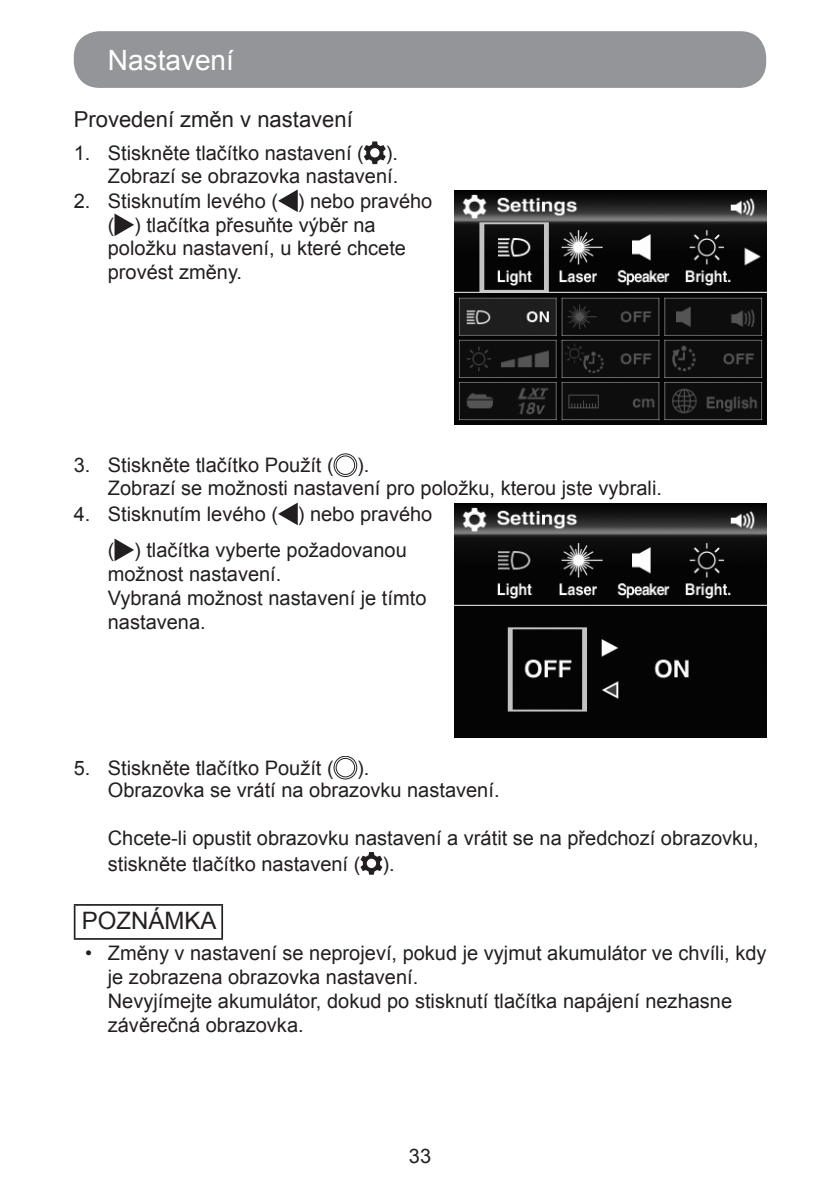
<style>
.page{position:relative;width:840px;height:1191px;background:#fff}
.page>*{position:absolute;margin:0;border:0;box-sizing:border-box;transform-origin:0 0}
.t1{font:28px "Arial";color:#fff}
.t2{font:24px "Arial";color:#231f20}
.t3{font:22px "Arial";color:#231f20}
.t4{font:20px/24px "Arial";color:#231f20}
</style>
<div class="page">
<div style="left:74px;top:31px;width:691px;height:57px;background:#939598;border-radius:26px"></div>
<svg style="left:364px;top:141px;width:21px;height:23px"></svg>
<svg style="left:278px;top:190px;width:19px;height:22px"></svg>
<svg style="left:114px;top:213px;width:20px;height:23px"></svg>
<svg style="left:333px;top:453px;width:24px;height:24px"></svg>
<svg style="left:278px;top:503px;width:19px;height:22px"></svg>
<svg style="left:114px;top:538px;width:20px;height:23px"></svg>
<svg style="left:333px;top:756px;width:24px;height:23px"></svg>
<svg style="left:360px;top:852px;width:22px;height:22px"></svg>
<hr style="left:74px;top:904px;width:149px;height:1px;background:#231f20">
<hr style="left:74px;top:905px;width:1px;height:33px;background:#231f20">
<hr style="left:221px;top:905px;width:2px;height:33px;background:#231f20">
<hr style="left:74px;top:938px;width:149px;height:1px;background:#231f20">
<img style="left:454px;top:191px;width:311px;height:234px">
<img style="left:454px;top:504px;width:311px;height:234px">
<h1 class="t1" style="left:108px;top:41px;width:128px">Nastavení</h1>
<p class="t3" style="left:74px;top:104px;width:280px">Provedení změn v nastavení</p>
<p class="t4" style="left:74px;top:142px;width:326px;line-height:22.6px;text-align:right">1. Stiskněte tlačítko nastavení ( ).<br>Zobrazí se obrazovka nastavení.</p>
<p class="t4" style="left:108px;top:189px;width:326px;text-indent:-34px">2. Stisknutím levého ( ) nebo pravého ( ) tlačítka přesuňte výběr na položku nastavení, u které chcete provést změny.</p>
<p class="t4" style="left:108px;top:454px;width:555px;line-height:22.4px;text-indent:-34px">3. Stiskněte tlačítko Použít ( ).<br>Zobrazí se možnosti nastavení pro položku, kterou jste vybrali.</p>
<p class="t4" style="left:74px;top:496px;width:360px;line-height:36px;text-align:center">4. Stisknutím levého ( ) nebo pravého ( ) tlačítka vyberte požadovanou</p>
<p class="t4" style="left:108px;top:562px;width:320px">možnost nastavení.<br>Vybraná možnost nastavení je tímto nastavena.</p>
<p class="t4" style="left:108px;top:757px;width:393px;line-height:22.4px;text-indent:-34px">5. Stiskněte tlačítko Použít ( ).<br>Obrazovka se vrátí na obrazovku nastavení.</p>
<p class="t4" style="left:108px;top:825px;width:652px;line-height:25.4px">Chcete-li opustit obrazovku nastavení a vrátit se na předchozí obrazovku, stiskněte tlačítko nastavení ( ).</p>
<p class="t2" style="left:82px;top:904px;width:136px">POZNÁMKA</p>
<p class="t4" style="left:108px;top:941px;width:659px;text-indent:-23px">• Změny v nastavení se neprojeví, pokud je vyjmut akumulátor ve chvíli, kdy je zobrazena obrazovka nastavení.<br>Nevyjímejte akumulátor, dokud po stisknutí tlačítka napájení nezhasne závěrečná obrazovka.</p>
<p class="t4" style="left:408px;top:1144px;width:24px">33</p>
</div>
